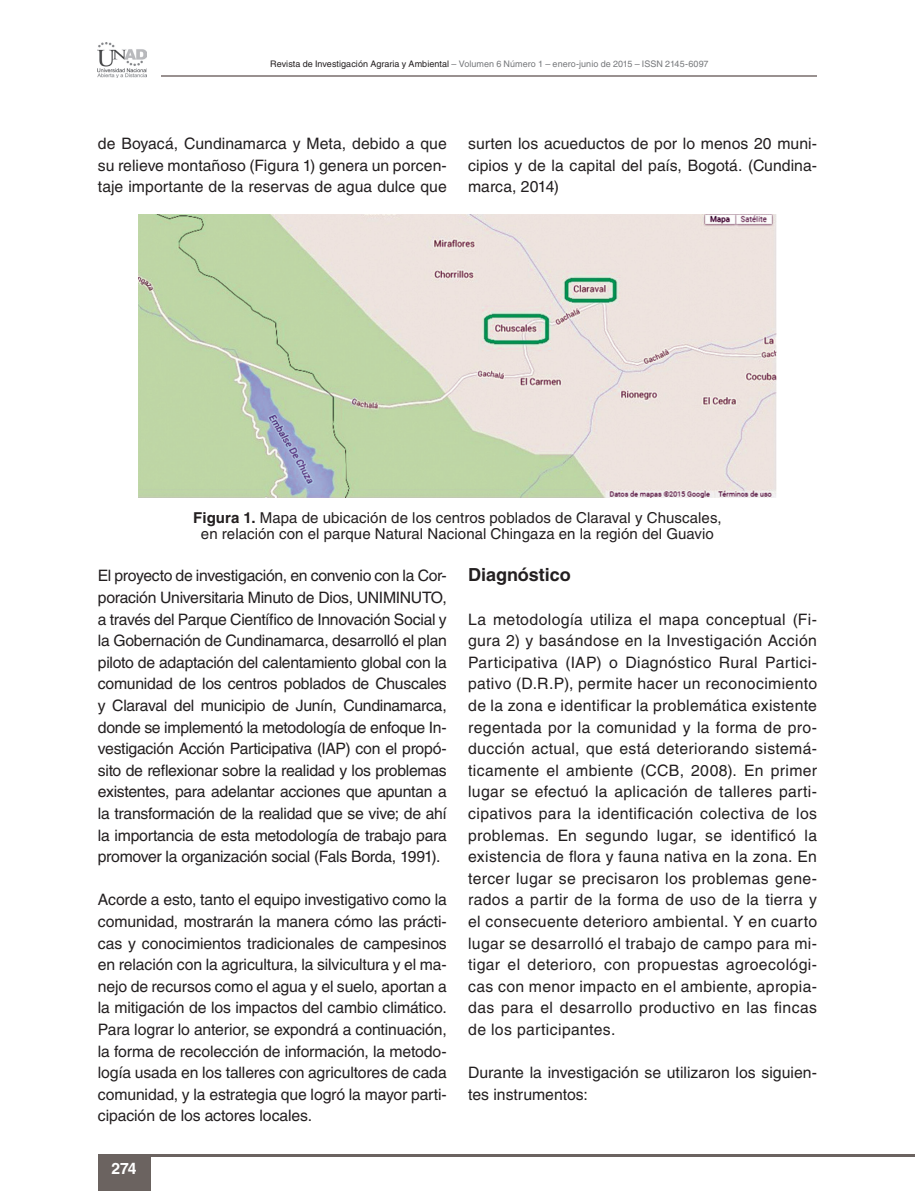
<style>
.page{position:relative;width:915px;height:1191px;background:#fff}
.page>*{position:absolute;margin:0;border:0;box-sizing:border-box;transform-origin:0 0}
.t1{font:700 18px "Helvetica LT Std";letter-spacing:-.005em;color:#231f20}
.t2{font:15.75px/21.6px "Helvetica LT Std";color:#231f20;text-align:justify}
.t3{font:700 15.75px "Helvetica LT Std";color:#fff}
.t4{font:15px/16.2px "Helvetica LT Std";letter-spacing:.005em;color:#231f20;text-align:center}
.t5{font:9px "Helvetica LT Std";letter-spacing:.005em;color:#76787b}
.s1{color:#231f20}
.s2{font-weight:700}
</style>
<div class="page">
<hr style="left:162px;top:76px;width:654px;height:1px;background:#999190">
<img style="left:98px;top:42px;width:48px;height:36px">
<img style="left:138px;top:214px;width:638px;height:284px">
<div style="left:98px;top:1155px;width:52px;height:36px;background:#6b6360"></div>
<hr style="left:98px;top:1154px;width:816px;height:2px;background:#6b6360">
<p class="t5" style="left:270px;top:59px;width:440px"><span class="s1">Revista de Investigación Agraria y Ambiental</span> – Volumen 6 Número 1 – enero-junio de 2015 – ISSN 2145-6097</p>
<p class="t2" style="left:98px;top:133px;width:350px">de Boyacá, Cundinamarca y Meta, debido a que su relieve montañoso (Figura 1) genera un porcen&shy;taje importante de la reservas de agua dulce que</p>
<p class="t2" style="left:468px;top:133px;width:350px">surten los acueductos de por lo menos 20 muni&shy;cipios y de la capital del país, Bogotá. (Cundina&shy;marca, 2014)</p>
<p class="t4" style="left:193px;top:509px;width:529px"><span class="s2">Figura 1.</span> Mapa de ubicación de los centros poblados de Claraval y Chuscales, en relación con el parque Natural Nacional Chingaza en la región del Guavio</p>
<p class="t2" style="left:98px;top:565px;width:350px">El proyecto de investigación, en convenio con la Cor&shy;poración Universitaria Minuto de Dios, UNIMINUTO, a través del Parque Científico de Innovación Social y la Gobernación de Cundinamarca, desarrolló el plan piloto de adaptación del calentamiento global con la comunidad de los centros poblados de Chuscales y Claraval del municipio de Junín, Cundinamarca, donde se implementó la metodología de enfoque In&shy;vestigación Acción Participativa (IAP) con el propó&shy;sito de reflexionar sobre la realidad y los problemas existentes, para adelantar acciones que apuntan a la transformación de la realidad que se vive; de ahí la importancia de esta metodología de trabajo para promover la organización social (Fals Borda, 1991).</p>
<p class="t2" style="left:98px;top:889px;width:350px">Acorde a esto, tanto el equipo investigativo como la comunidad, mostrarán la manera cómo las prácti&shy;cas y conocimientos tradicionales de campesinos en relación con la agricultura, la silvicultura y el ma&shy;nejo de recursos como el agua y el suelo, aportan a la mitigación de los impactos del cambio climático.<br>Para lograr lo anterior, se expondrá a continuación, la forma de recolección de información, la metodo&shy;logía usada en los talleres con agricultores de cada comunidad, y la estrategia que logró la mayor parti&shy;cipación de los actores locales.</p>
<p class="t1" style="left:468px;top:564px;width:104px">Diagnóstico</p>
<p class="t2" style="left:468px;top:608px;width:350px">La metodología utiliza el mapa conceptual (Fi&shy;gura 2) y basándose en la Investigación Acción Participativa (IAP) o Diagnóstico Rural Partici&shy;pativo (D.R.P), permite hacer un reconocimiento de la zona e identificar la problemática existente regentada por la comunidad y la forma de pro&shy;ducción actual, que está deteriorando sistemá&shy;ticamente el ambiente (CCB, 2008). En primer lugar se efectuó la aplicación de talleres parti&shy;cipativos para la identificación colectiva de los problemas. En segundo lugar, se identificó la existencia de flora y fauna nativa en la zona. En tercer lugar se precisaron los problemas gene&shy;rados a partir de la forma de uso de la tierra y el consecuente deterioro ambiental. Y en cuarto lugar se desarrolló el trabajo de campo para mi&shy;tigar el deterioro, con propuestas agroecológi&shy;cas con menor impacto en el ambiente, apropia&shy;das para el desarrollo productivo en las fincas de los participantes.</p>
<p class="t2" style="left:468px;top:1061px;width:350px">Durante la investigación se utilizaron los siguien&shy;tes instrumentos:</p>
<p class="t3" style="left:111px;top:1158px;width:27px">274</p>
</div>
